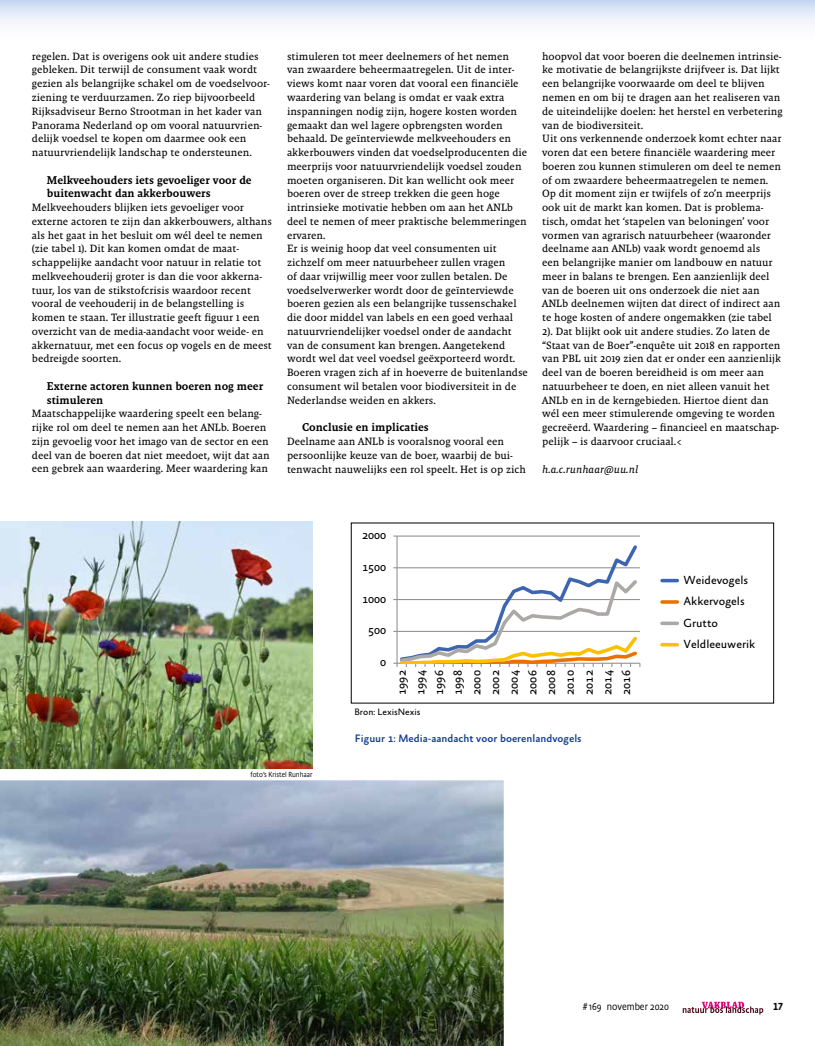
<style>
.page{position:relative;width:815px;height:1046px;background:#fff}
.page>*{position:absolute;margin:0;border:0;box-sizing:border-box;transform-origin:0 0}
.t1{font:11.88px/18.6px "Absara Sans";color:#000;text-align:justify}
.t2{font:11.5px/13.8px "Malaga Med";color:#000}
.t3{font:500 11px "Absara Sans";color:#153c92}
.t4{font:10.75px/13.8px "Malaga Reg";color:#000}
.t5{font:italic 10.75px "Malaga Reg";color:#000}
.t6{font:300 10.38px "Absara Sans Head";color:#000}
.t7{font:500 10.38px "Absara Sans TF Head";color:#000}
.t8{font:9.5px "Absara Sans";color:#000}
.t9{font:300 7.5px "Absara Sans LF Head";color:#000}
</style>
<div class="page">
<img style="left:0;top:521px;width:313px;height:248px">
<img style="left:0;top:769px;width:504px;height:276px">
<hr style="left:397px;top:535px;width:243px;height:1px;background:#8c8887">
<hr style="left:397px;top:536px;width:1px;height:127px;background:#8c8887">
<svg style="left:393px;top:542px;width:248px;height:125px"></svg>
<svg style="left:662px;top:578px;width:15px;height:4px"></svg>
<hr style="left:662px;top:600px;width:15px;height:3px;background:#e87100">
<svg style="left:662px;top:621px;width:15px;height:4px"></svg>
<hr style="left:662px;top:643px;width:15px;height:3px;background:#fbc000">
<svg style="left:683px;top:1001px;width:80px;height:13px"></svg>
<div style="left:0;top:0;width:815px;height:53px;background:linear-gradient(to bottom,#d5e0f4,#fff)"></div>
<p class="t4" style="left:32px;top:49px;width:240px">regelen. Dat is overigens ook uit andere studies gebleken. Dit terwijl de consument vaak wordt gezien als belangrijke schakel om de voedselvoor&shy;ziening te verduurzamen. Zo riep bijvoorbeeld Rijksadviseur Berno Strootman in het kader van Panorama Nederland op om vooral natuurvrien&shy;delijk voedsel te kopen om daarmee ook een natuurvriendelijk landschap te ondersteunen.</p>
<p class="t2" style="left:47px;top:173px;width:206px">Melkveehouders iets gevoeliger voor de buitenwacht dan akkerbouwers</p>
<p class="t4" style="left:32px;top:200px;width:242px">Melkveehouders blijken iets gevoeliger voor externe actoren te zijn dan akkerbouwers, althans als het gaat in het besluit om wél deel te nemen (zie tabel 1). Dit kan komen omdat de maat&shy;schappelijke aandacht voor natuur in relatie tot melkveehouderij groter is dan die voor akkerna&shy;tuur, los van de stikstofcrisis waardoor recent vooral de veehouderij in de belangstelling is komen te staan. Ter illustratie geeft figuur 1 een overzicht van de media-aandacht voor weide- en akkernatuur, met een focus op vogels en de meest bedreigde soorten.</p>
<p class="t2" style="left:47px;top:379px;width:218px">Externe actoren kunnen boeren nog meer stimuleren</p>
<p class="t4" style="left:32px;top:407px;width:239px">Maatschappelijke waardering speelt een belang&shy;rijke rol om deel te nemen aan het ANLb. Boeren zijn gevoelig voor het imago van de sector en een deel van de boeren dat niet meedoet, wijt dat aan een gebrek aan waardering. Meer waardering kan</p>
<p class="t4" style="left:287px;top:49px;width:242px">stimuleren tot meer deelnemers of het nemen van zwaardere beheermaatregelen. Uit de inter&shy;views komt naar voren dat vooral een financiële waardering van belang is omdat er vaak extra inspanningen nodig zijn, hogere kosten worden gemaakt dan wel lagere opbrengsten worden behaald. De geïnterviewde melkveehouders en akkerbouwers vinden dat voedselproducenten die meerprijs voor natuurvriendelijk voedsel zouden moeten organiseren. Dit kan wellicht ook meer boeren over de streep trekken die geen hoge intrinsieke motivatie hebben om aan het ANLb deel te nemen of meer praktische belemmeringen ervaren.<br>Er is weinig hoop dat veel consumenten uit zichzelf om meer natuurbeheer zullen vragen<br>of daar vrijwillig meer voor zullen betalen. De voedselverwerker wordt door de geïnterviewde boeren gezien als een belangrijke tussenschakel die door middel van labels en een goed verhaal natuurvriendelijker voedsel onder de aandacht van de consument kan brengen. Aangetekend wordt wel dat veel voedsel geëxporteerd wordt.<br>Boeren vragen zich af in hoeverre de buitenlandse consument wil betalen voor biodiversiteit in de Nederlandse weiden en akkers.</p>
<p class="t2" style="left:302px;top:420px;width:128px">Conclusie en implicaties</p>
<p class="t4" style="left:287px;top:434px;width:240px">Deelname aan ANLb is vooralsnog vooral een persoonlijke keuze van de boer, waarbij de bui&shy;tenwacht nauwelijks een rol speelt. Het is op zich</p>
<p class="t4" style="left:542px;top:49px;width:242px">hoopvol dat voor boeren die deelnemen intrinsie&shy;ke motivatie de belangrijkste drijfveer is. Dat lijkt een belangrijke voorwaarde om deel te blijven nemen en om bij te dragen aan het realiseren van de uiteindelijke doelen: het herstel en verbetering van de biodiversiteit.<br>Uit ons verkennende onderzoek komt echter naar voren dat een betere financiële waardering meer boeren zou kunnen stimuleren om deel te nemen of om zwaardere beheermaatregelen te nemen.<br>Op dit moment zijn er twijfels of zo’n meerprijs ook uit de markt kan komen. Dat is problema&shy;tisch, omdat het ‘stapelen van beloningen’ voor vormen van agrarisch natuurbeheer (waaronder deelname aan ANLb) vaak wordt genoemd als<br>een belangrijke manier om landbouw en natuur meer in balans te brengen. Een aanzienlijk deel van de boeren uit ons onderzoek die niet aan ANLb deelnemen wijten dat direct of indirect aan te hoge kosten of andere ongemakken (zie tabel 2). Dat blijkt ook uit andere studies. Zo laten de “Staat van de Boer”-enquête uit 2018 en rapporten van PBL uit 2019 zien dat er onder een aanzienlijk deel van de boeren bereidheid is om meer aan natuurbeheer te doen, en niet alleen vanuit het ANLb en in de kerngebieden. Hiertoe dient dan wél een meer stimulerende omgeving te worden gecreëerd. Waardering – financieel en maatschap&shy;pelijk – is daarvoor cruciaal.&lt;</p>
<p class="t5" style="left:542px;top:462px;width:98px">h.a.c.runhaar@uu.nl</p>
<p class="t1" style="left:362px;top:526px;width:26px">2000</p>
<p class="t1" style="left:362px;top:558px;width:26px">1500</p>
<p class="t1" style="left:362px;top:590px;width:26px">1000</p>
<p class="t1" style="left:368px;top:621px;width:20px">500</p>
<p class="t1" style="left:380px;top:653px;width:8px">0</p>
<p class="t1" style="left:393px;top:694px;width:26px;rotate:-90deg">1992<br>1994<br>1996<br>1998<br>2000<br>2002<br>2004<br>2006<br>2008<br>2010<br>2012<br>2014<br>2016</p>
<p class="t8" style="left:354px;top:706px;width:68px">Bron: LexisNexis</p>
<p class="t3" style="left:355px;top:733px;width:228px">Figuur 1: Media-aandacht voor boerenlandvogels</p>
<p class="t1" style="left:683px;top:569px;width:73px;line-height:21.4px;text-align:left">Weidevogels<br>Akkervogels<br>Grutto<br>Veldleeuwerik</p>
<p class="t9" style="left:250px;top:769px;width:64px">foto’s Kristel Runhaar</p>
<p class="t6" style="left:583px;top:999px;width:88px"># 169 november 2020</p>
<p class="t7" style="left:773px;top:999px;width:11px">17</p>
</div>
